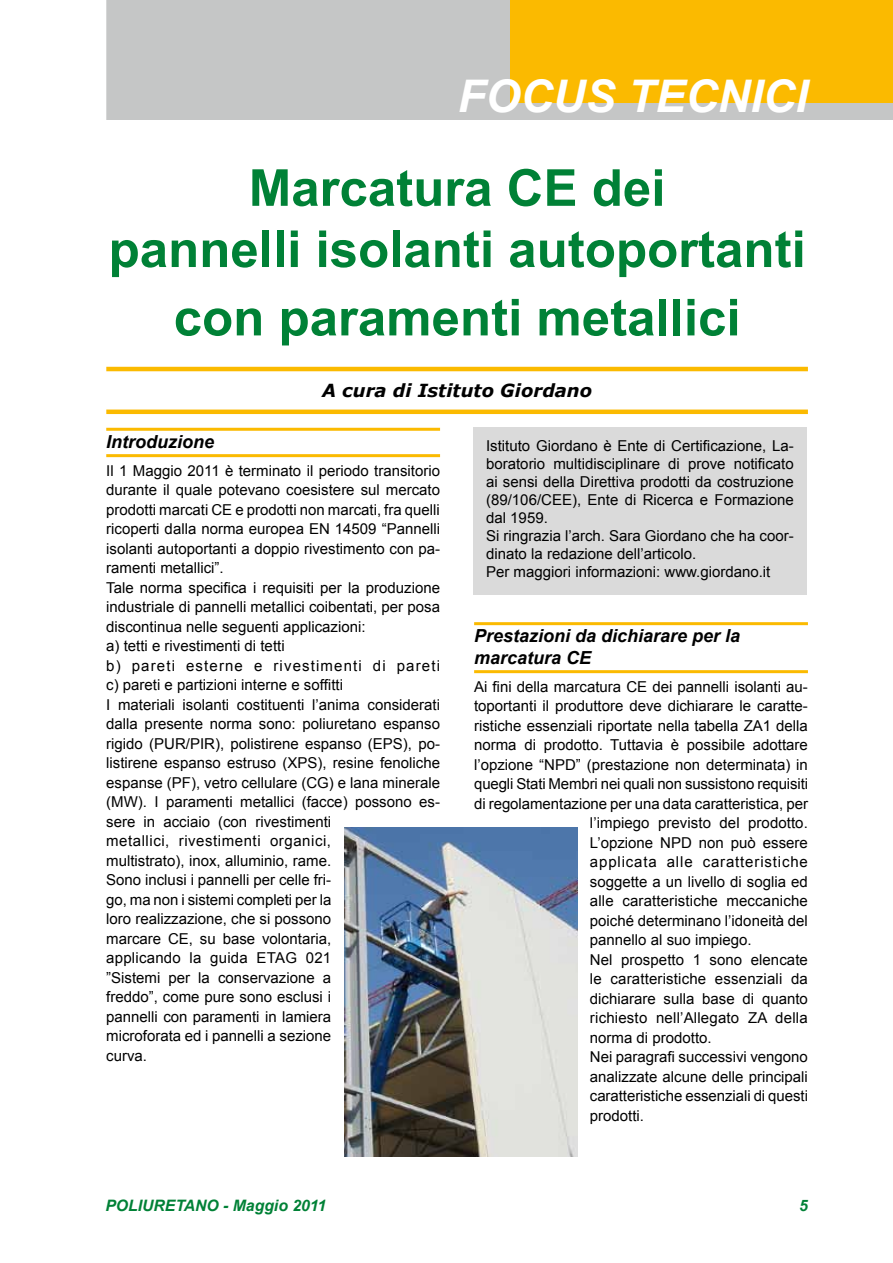
<style>
.page{position:relative;width:893px;height:1263px;background:#fff}
.page>*{position:absolute;margin:0;border:0;box-sizing:border-box;transform-origin:0 0}
.t1{font:700 51px/61.2px "Arial";color:#008136;text-align:center}
.t2{font:italic 700 45px "Arial";color:#fff}
.t3{font:italic 700 18px/21.6px "Arial";color:#000}
.t4{font:italic 700 18px "Verdana";color:#000}
.t5{font:italic 700 15.75px "Arial";color:#008136}
.t6{font:15px/19.5px "Arial";color:#000}
.t7{font:15px "Arial";letter-spacing:.055em;color:#000}
</style>
<div class="page">
<div style="left:106px;top:0;width:787px;height:120px;background:#c5c6c6"></div>
<div style="left:510px;top:0;width:383px;height:103px;background:#fbba00"></div>
<hr style="left:106px;top:367px;width:702px;height:4px;background:#fbba00">
<div style="left:106px;top:409px;width:702px;height:5px;background:#fbba00"></div>
<hr style="left:474px;top:622px;width:334px;height:3px;background:#fbba00">
<hr style="left:474px;top:670px;width:334px;height:3px;background:#fbba00">
<hr style="left:106px;top:428px;width:334px;height:3px;background:#fbba00">
<hr style="left:106px;top:454px;width:334px;height:3px;background:#fbba00">
<div style="left:473px;top:427px;width:333px;height:168px;background:#dadada"></div>
<img style="left:344px;top:828px;width:233px;height:328px">
<h2 class="t2" style="left:458px;top:67px;width:352px">FOCUS TECNICI</h2>
<h1 class="t1" style="left:109px;top:159px;width:699px">Marcatura CE dei<br>pannelli isolanti autoportanti</h1>
<h1 class="t1" style="left:174px;top:289px;width:568px">con paramenti metallici</h1>
<p class="t4" style="left:322px;top:379px;width:271px">A cura di Istituto Giordano</p>
<p class="t3" style="left:106px;top:431px;width:109px">Introduzione</p>
<p class="t6" style="left:106px;top:461px;width:335px">Il 1 Maggio 2011 è terminato il periodo transitorio durante il quale potevano coesistere sul mercato prodotti marcati CE e prodotti non marcati, fra quelli ricoperti dalla norma europea EN 14509 “Pannelli isolanti autoportanti a doppio rivestimento con pa&shy;ramenti metallici”.<br>Tale norma specifica i requisiti per la produzione industriale di pannelli metallici coibentati, per posa discontinua nelle seguenti applicazioni:<br>a) tetti e rivestimenti di tetti<br>b) pareti esterne e rivestimenti di pareti c) pareti e partizioni interne e soffitti<br>I materiali isolanti costituenti l’anima considerati dalla presente norma sono: poliuretano espanso rigido (PUR/PIR), polistirene espanso (EPS), po&shy;listirene espanso estruso (XPS), resine fenoliche espanse (PF), vetro cellulare (CG) e lana minerale (MW). I paramenti metallici (facce) possono es&shy;sere in acciaio (con rivestimenti<br>metallici, rivestimenti organici,<br>multistrato), inox, alluminio, rame.<br>Sono inclusi i pannelli per celle fri-<br>go, ma non i sistemi completi per la<br>loro realizzazione, che si possono<br>marcare CE, su base volontaria,<br>applicando la guida ETAG 021<br>”Sistemi per la conservazione a<br>freddo”, come pure sono esclusi i<br>pannelli con paramenti in lamiera<br>microforata ed i pannelli a sezione<br>curva.</p>
<p class="t6" style="left:486px;top:437px;width:309px;line-height:18px">Istituto Giordano è Ente di Certificazione, La&shy;boratorio multidisciplinare di prove notificato ai sensi della Direttiva prodotti da costruzione (89/106/CEE), Ente di Ricerca e Formazione dal 1959.<br>Si ringrazia l’arch. Sara Giordano che ha coor&shy;dinato la redazione dell’articolo.<br>Per maggiori informazioni: www.giordano.it</p>
<p class="t3" style="left:474px;top:626px;width:268px">Prestazioni da dichiarare per la marcatura CE</p>
<p class="t6" style="left:474px;top:677px;width:335px">Ai fini della marcatura CE dei pannelli isolanti au-</p>
<p class="t6" style="left:474px;top:696px;width:335px">toportanti il produttore deve dichiarare le caratte-</p>
<p class="t6" style="left:474px;top:716px;width:335px">ristiche essenziali riportate nella tabella ZA1 della</p>
<p class="t6" style="left:474px;top:735px;width:335px">norma di prodotto. Tuttavia è possibile adottare</p>
<p class="t6" style="left:474px;top:755px;width:335px">l’opzione “NPD” (prestazione non determinata) in</p>
<p class="t6" style="left:474px;top:774px;width:335px">quegli Stati Membri nei quali non sussistono requisiti</p>
<p class="t6" style="left:474px;top:794px;width:335px">di regolamentazione per una data caratteristica, per</p>
<p class="t6" style="left:590px;top:813px;width:219px">l’impiego previsto del prodotto.</p>
<p class="t6" style="left:590px;top:833px;width:219px">L’opzione NPD non può essere</p>
<p class="t7" style="left:590px;top:852px;width:219px">applicata alle caratteristiche</p>
<p class="t6" style="left:590px;top:872px;width:219px">soggette a un livello di soglia ed</p>
<p class="t6" style="left:590px;top:891px;width:219px">alle caratteristiche meccaniche</p>
<p class="t6" style="left:590px;top:911px;width:219px">poiché determinano l’idoneità del</p>
<p class="t6" style="left:590px;top:930px;width:163px">pannello al suo impiego.</p>
<p class="t6" style="left:590px;top:950px;width:219px">Nel prospetto 1 sono elencate</p>
<p class="t6" style="left:590px;top:969px;width:220px">le caratteristiche essenziali da</p>
<p class="t6" style="left:590px;top:989px;width:219px">dichiarare sulla base di quanto</p>
<p class="t6" style="left:590px;top:1008px;width:219px">richiesto nell’Allegato ZA della</p>
<p class="t6" style="left:590px;top:1028px;width:123px">norma di prodotto.</p>
<p class="t6" style="left:590px;top:1047px;width:219px">Nei paragrafi successivi vengono</p>
<p class="t6" style="left:590px;top:1067px;width:219px">analizzate alcune delle principali</p>
<p class="t6" style="left:590px;top:1086px;width:220px">caratteristiche essenziali di questi</p>
<p class="t6" style="left:590px;top:1106px;width:56px">prodotti.</p>
<p class="t5" style="left:105px;top:1195px;width:222px">POLIURETANO - Maggio 2011</p>
<p class="t5" style="left:799px;top:1195px;width:10px">5</p>
</div>
